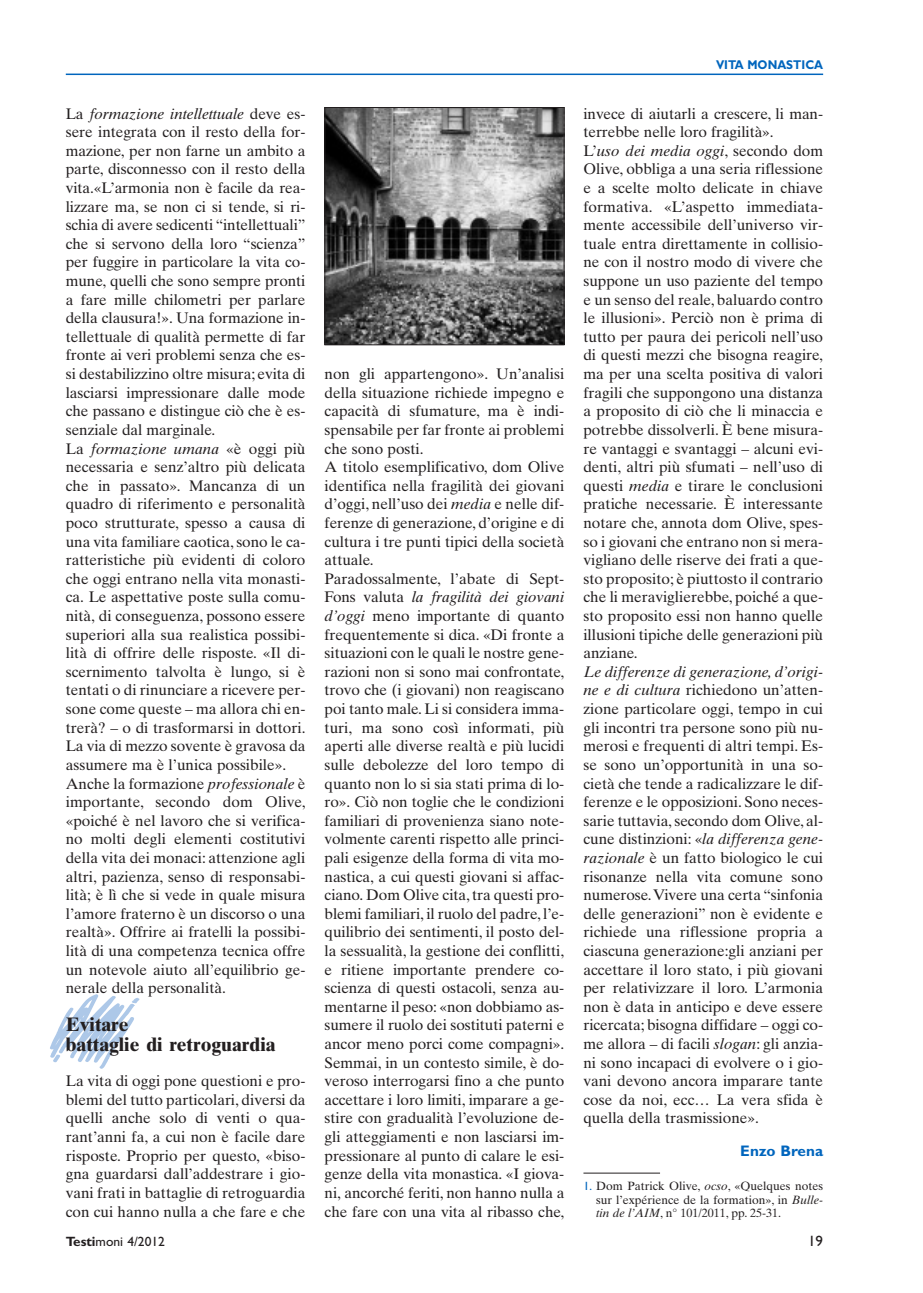
<style>
.page{position:relative;width:923px;height:1293px;background:#fff}
.page>*{position:absolute;margin:0;border:0;box-sizing:border-box;transform-origin:0 0}
.t1{font:700 19.5px/19.5px "Times Ten";color:#231f20}
.t2{font:15.3px/18.6px "Times Ten";color:#231f20}
.t3{font:700 15.3px "Gill Sans";color:#0065bd}
.t4{font:15px "Gill Sans";color:#231f20}
.t5{font:13.5px "Gill Sans";color:#231f20}
.t6{font:700 12.75px "Gill Sans";color:#0065bd;scale:.9 1}
.t7{font:12px/13.5px "Times Ten";color:#231f20;text-align:justify}
.s1{font-style:italic}
.s2{font-family:"Gill Sans";color:#0065bd}
.s3{font-weight:700}
</style>
<div class="page">
<hr style="left:66px;top:74px;width:757px;height:1px;background:#0065bd">
<hr style="left:583px;top:1172px;width:77px;height:1px;background:#231f20">
<img style="left:326px;top:109px;width:236px;height:234px">
<div style="left:324px;top:107px;width:240px;height:238px;border:1px solid #231f20"></div>
<p class="t2" style="left:66px;top:106px;width:241px">La <span class="s1">formazione intellettuale</span> deve es&shy;sere integrata con il resto della for&shy;mazione, per non farne un ambito a parte, disconnesso con il resto della vita.«L’armonia non è facile da rea&shy;lizzare ma, se non ci si tende, si ri&shy;schia di avere sedicenti “intellettuali” che si servono della loro “scienza” per fuggire in particolare la vita co&shy;mune, quelli che sono sempre pronti a fare mille chilometri per parlare della clausura!». Una formazione in&shy;tellettuale di qualità permette di far fronte ai veri problemi senza che es&shy;si destabilizzino oltre misura; evita di lasciarsi impressionare dalle mode che passano e distingue ciò che è es&shy;senziale dal marginale.<br>La <span class="s1">formazione umana</span> «è oggi più necessaria e senz’altro più delicata che in passato». Mancanza di un quadro di riferimento e personalità poco strutturate, spesso a causa di una vita familiare caotica, sono le ca&shy;ratteristiche più evidenti di coloro che oggi entrano nella vita monasti&shy;ca. Le aspettative poste sulla comu&shy;nità, di conseguenza, possono essere superiori alla sua realistica possibi&shy;lità di offrire delle risposte. «Il di&shy;scernimento talvolta è lungo, si è tentati o di rinunciare a ricevere per&shy;sone come queste – ma allora chi en&shy;trerà? – o di trasformarsi in dottori.<br>La via di mezzo sovente è gravosa da assumere ma è l’unica possibile».<br>Anche la formazione <span class="s1">professionale</span> è importante, secondo dom Olive, «poiché è nel lavoro che si verifica&shy;no molti degli elementi costitutivi della vita dei monaci: attenzione agli altri, pazienza, senso di responsabi&shy;lità; è lì che si vede in quale misura l’amore fraterno è un discorso o una realtà». Offrire ai fratelli la possibi&shy;lità di una competenza tecnica offre un notevole aiuto all’equilibrio ge&shy;nerale della personalità.</p>
<p class="t1" style="left:66px;top:1016px;width:211px">Evitare<br>battaglie di retroguardia</p>
<p class="t2" style="left:66px;top:1073px;width:241px;text-align:justify">La vita di oggi pone questioni e pro&shy;blemi del tutto particolari, diversi da quelli anche solo di venti o qua&shy;rant’anni fa, a cui non è facile dare risposte. Proprio per questo, «biso&shy;gna guardarsi dall’addestrare i gio&shy;vani frati in battaglie di retroguardia con cui hanno nulla a che fare e che</p>
<p class="t2" style="left:324px;top:366px;width:241px">non gli appartengono». Un’analisi della situazione richiede impegno e capacità di sfumature, ma è indi&shy;spensabile per far fronte ai problemi che sono posti.<br>A titolo esemplificativo, dom Olive identifica nella fragilità dei giovani d’oggi, nell’uso dei <span class="s1">media</span> e nelle dif&shy;ferenze di generazione, d’origine e di cultura i tre punti tipici della società attuale.<br>Paradossalmente, l’abate di Sept-Fons valuta <span class="s1">la fragilità dei giovani d’oggi</span> meno importante di quanto frequentemente si dica. «Di fronte a situazioni con le quali le nostre gene&shy;razioni non si sono mai confrontate, trovo che (i giovani) non reagiscano poi tanto male. Li si considera imma&shy;turi, ma sono così informati, più aperti alle diverse realtà e più lucidi sulle debolezze del loro tempo di quanto non lo si sia stati prima di lo&shy;ro». Ciò non toglie che le condizioni familiari di provenienza siano note&shy;volmente carenti rispetto alle princi&shy;pali esigenze della forma di vita mo&shy;nastica, a cui questi giovani si affac&shy;ciano. Dom Olive cita, tra questi pro&shy;blemi familiari, il ruolo del padre, l’e&shy;quilibrio dei sentimenti, il posto del&shy;la sessualità, la gestione dei conflitti, e ritiene importante prendere co&shy;scienza di questi ostacoli, senza au&shy;mentarne il peso: «non dobbiamo as&shy;sumere il ruolo dei sostituti paterni e ancor meno porci come compagni».<br>Semmai, in un contesto simile, è do&shy;veroso interrogarsi fino a che punto accettare i loro limiti, imparare a ge&shy;stire con gradualità l’evoluzione de&shy;gli atteggiamenti e non lasciarsi im&shy;pressionare al punto di calare le esi&shy;genze della vita monastica. «I giova&shy;ni, ancorché feriti, non hanno nulla a che fare con una vita al ribasso che,</p>
<p class="t6" style="left:716px;top:61px;width:120px">VITA MONASTICA</p>
<p class="t2" style="left:583px;top:106px;width:241px">invece di aiutarli a crescere, li man&shy;terrebbe nelle loro fragilità».<br>L’<span class="s1">uso dei media oggi</span>, secondo dom Olive, obbliga a una seria riflessione e a scelte molto delicate in chiave formativa. «L’aspetto immediata&shy;mente accessibile dell’universo vir&shy;tuale entra direttamente in collisio&shy;ne con il nostro modo di vivere che suppone un uso paziente del tempo e un senso del reale, baluardo contro le illusioni». Perciò non è prima di tutto per paura dei pericoli nell’uso di questi mezzi che bisogna reagire, ma per una scelta positiva di valori fragili che suppongono una distanza a proposito di ciò che li minaccia e potrebbe dissolverli. È bene misura&shy;re vantaggi e svantaggi – alcuni evi&shy;denti, altri più sfumati – nell’uso di questi <span class="s1">media</span> e tirare le conclusioni pratiche necessarie. È interessante notare che, annota dom Olive, spes&shy;so i giovani che entrano non si mera&shy;vigliano delle riserve dei frati a que&shy;sto proposito; è piuttosto il contrario che li meraviglierebbe, poiché a que&shy;sto proposito essi non hanno quelle illusioni tipiche delle generazioni più anziane.</p>
<p class="t2" style="left:583px;top:664px;width:241px;text-align:justify"><span class="s1">Le differenze di generazione, d’origi&shy;ne e di cultura</span> richiedono un’atten&shy;zione particolare oggi, tempo in cui gli incontri tra persone sono più nu&shy;merosi e frequenti di altri tempi. Es&shy;se sono un’opportunità in una so&shy;cietà che tende a radicalizzare le dif&shy;ferenze e le opposizioni. Sono neces&shy;sarie tuttavia, secondo dom Olive, al&shy;cune distinzioni: «<span class="s1">la differenza gene&shy;razionale</span> è un fatto biologico le cui risonanze nella vita comune sono numerose. Vivere una certa “sinfonia delle generazioni” non è evidente e richiede una riflessione propria a ciascuna generazione:gli anziani per accettare il loro stato, i più giovani per relativizzare il loro. L’armonia non è data in anticipo e deve essere ricercata; bisogna diffidare – oggi co&shy;me allora – di facili <span class="s1">slogan</span>: gli anzia&shy;ni sono incapaci di evolvere o i gio&shy;vani devono ancora imparare tante cose da noi, ecc… La vera sfida è quella della trasmissione».</p>
<p class="t3" style="left:740px;top:1145px;width:84px">Enzo Brena</p>
<p class="t7" style="left:596px;top:1180px;width:228px;text-indent:-13px"><span class="s2">1.</span> Dom Patrick Olive, <span class="s1">ocso</span>, «Quelques notes sur l’expérience de la formation», in <span class="s1">Bulle&shy;tin de l’AIM</span>, n° 101/2011, pp. 25-31.</p>
<p class="t5" style="left:66px;top:1236px;width:101px"><span class="s3">Testi</span>moni 4/2012</p>
<p class="t4" style="left:808px;top:1235px;width:16px">19</p>
</div>
